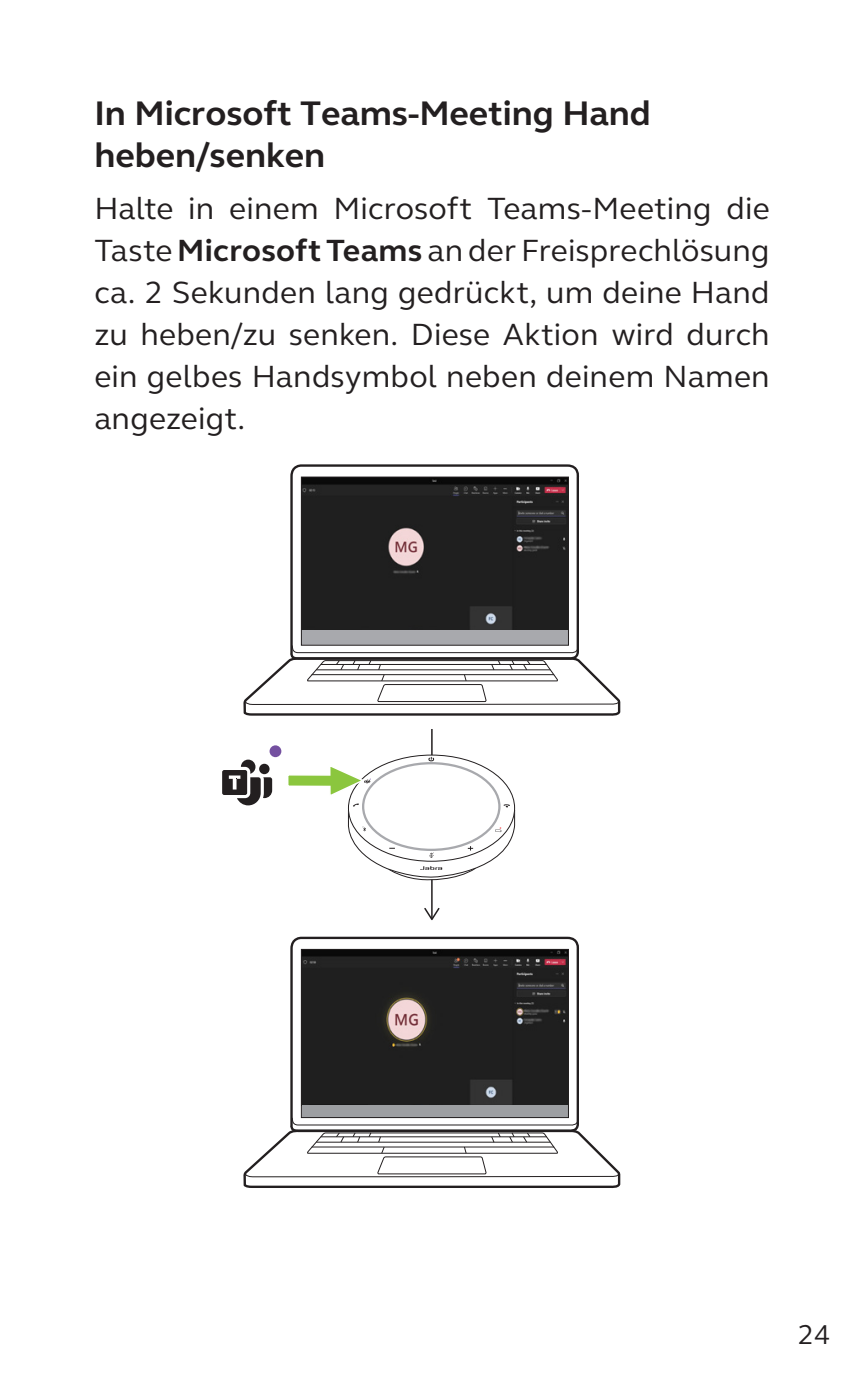
<style>
.page{position:relative;width:864px;height:1389px;background:#fff}
.page>*{position:absolute;margin:0;border:0;box-sizing:border-box;transform-origin:0 0}
.Heading_3{font:700 35px/42px "GN Elliot";color:#231f20}
.Body_text{font:31.5px/42px "GN Elliot";letter-spacing:.01em;color:#231f20;text-align:justify}
.t1{font:28px "GN Elliot";color:#231f20}
.s1{font-weight:700}
</style>
<div class="page">
<hr style="left:431px;top:729px;width:1px;height:189px;background:#231f20">
<svg style="left:424px;top:908px;width:15px;height:12px"></svg>
<svg style="left:290px;top:464px;width:289px;height:181px;background:#484748"></svg>
<div style="left:301px;top:477px;width:267px;height:169px;border:1px solid #231f20"></div>
<svg style="left:243px;top:645px;width:378px;height:71px"></svg>
<svg style="left:290px;top:936px;width:289px;height:181px"></svg>
<svg style="left:243px;top:1117px;width:378px;height:71px"></svg>
<img style="left:303px;top:951px;width:263px;height:154px">
<div style="left:301px;top:1105px;width:267px;height:13px;background:#9d9fa2"></div>
<div style="left:301px;top:949px;width:267px;height:169px;border:1px solid #231f20"></div>
<div style="left:348px;top:755px;width:166px;height:106px;background:#fff;border-radius:50%"></div>
<svg style="left:428px;top:757px;width:6px;height:5px"></svg>
<svg style="left:347px;top:804px;width:168px;height:77px"></svg>
<svg style="left:288px;top:767px;width:83px;height:31px"></svg>
<svg style="left:222px;top:760px;width:50px;height:45px"></svg>
<div style="left:269px;top:745px;width:12px;height:12px;background:#7450a0;border-radius:50%"></div>
<p class="Heading_3" style="left:94px;top:92px;width:558px">In Microsoft Teams-Meeting Hand heben/senken</p>
<p class="Body_text" style="left:94px;top:187px;width:676px">Halte in einem Microsoft Teams-Meeting die Taste <span class="s1">Microsoft Teams</span> an der Freisprechlösung ca. 2 Sekunden lang gedrückt, um deine Hand zu heben/zu senken. Diese Aktion wird durch ein gelbes Handsymbol neben deinem Namen angezeigt.</p>
<p class="t1" style="left:797px;top:1316px;width:34px">24</p>
</div>
